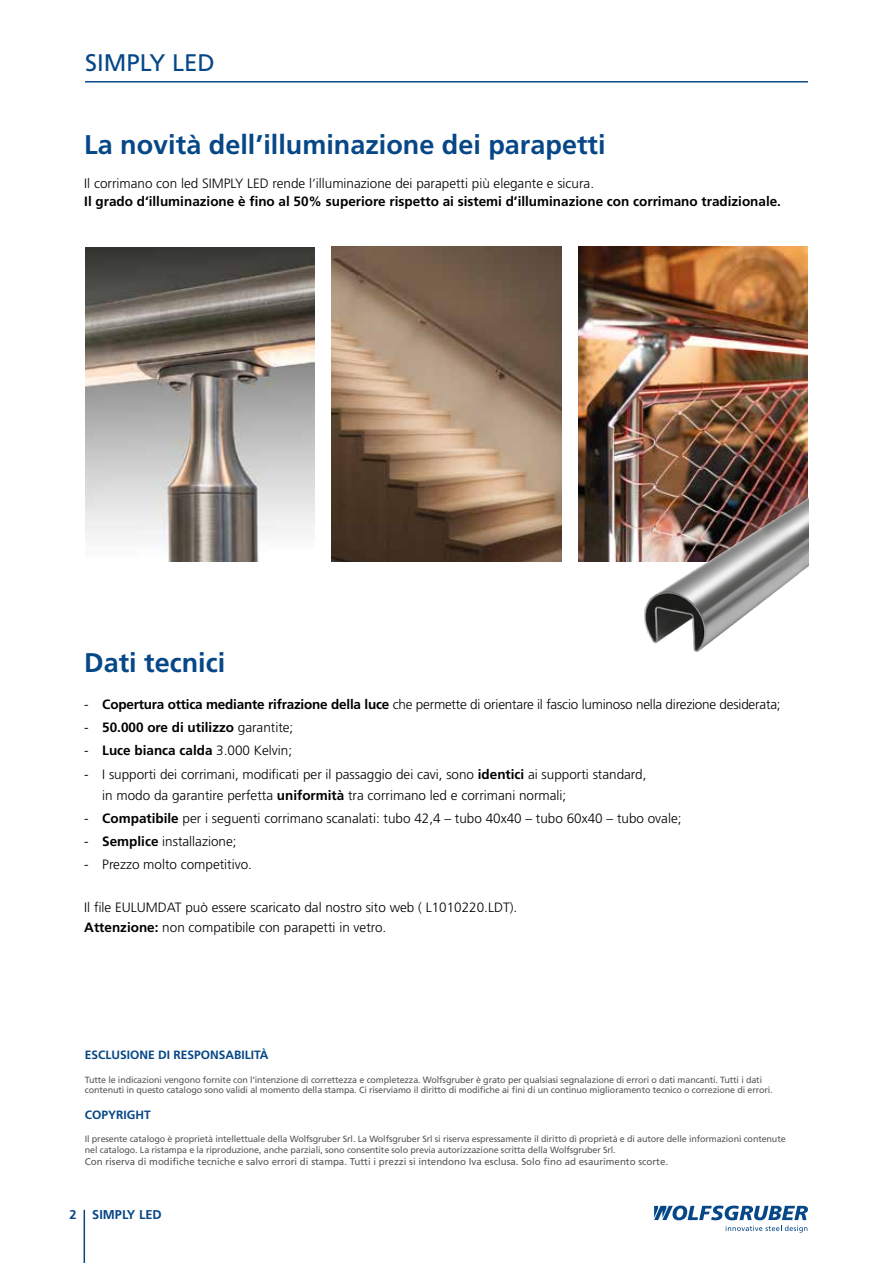
<style>
.page{position:relative;width:893px;height:1263px;background:#fff}
.page>*{position:absolute;margin:0;border:0;box-sizing:border-box;transform-origin:0 0}
.t1{font:700 27px "Frutiger LT Pro";color:#064787}
.t2{font:24px "Frutiger LT Std";color:#064787}
.t3{font:300 13.5px/21px "Frutiger LT Pro";color:#000}
.t4{font:700 13.5px "Frutiger LT Std";color:#000}
.t5{font:700 12.75px "Frutiger LT Pro";color:#064787}
.t6{font:700 12.75px "Frutiger LT Std";color:#064787}
.t7{font:700 12px "Frutiger LT Std";color:#064787}
.t8{font:9.75px "Frutiger LT Std";color:#575756}
.t9{font:9px/10.8px "Frutiger LT Std";letter-spacing:-.015em;color:#575756}
.s1{font-family:"Frutiger LT Std";font-weight:700}
.s2{font-family:"Frutiger LT Pro";font-weight:300}
</style>
<div class="page">
<svg style="left:654px;top:1205px;width:154px;height:27px"></svg>
<hr style="left:84px;top:1210px;width:1px;height:53px;background:#064787">
<hr style="left:85px;top:81px;width:723px;height:2px;background:#064787">
<img style="left:85px;top:247px;width:230px;height:314px">
<img style="left:332px;top:247px;width:229px;height:314px">
<img style="left:578px;top:247px;width:230px;height:314px">
<img style="left:644px;top:471px;width:164px;height:181px">
<h2 class="t2" style="left:85px;top:49px;width:131px">SIMPLY LED</h2>
<h1 class="t1" style="left:84px;top:128px;width:523px">La novità dell’illuminazione dei parapetti</h1>
<p class="t3" style="left:84px;top:173px;width:511px">Il corrimano con led SIMPLY LED rende l‘illuminazione dei parapetti più elegante e sicura.</p>
<p class="t4" style="left:84px;top:193px;width:698px">Il grado d‘illuminazione è fino al 50% superiore rispetto ai sistemi d’illuminazione con corrimano tradizionale.</p>
<h1 class="t1" style="left:84px;top:646px;width:143px">Dati tecnici</h1>
<p class="t3" style="left:84px;top:694px;width:698px">- <span class="s1">Copertura ottica mediante rifrazione della luce</span> che permette di orientare il fascio luminoso nella direzione desiderata;</p>
<p class="t4" style="left:84px;top:720px;width:211px"><span class="s2">-</span> 50.000 ore di utilizzo <span class="s2">garantite;</span></p>
<p class="t4" style="left:84px;top:743px;width:209px"><span class="s2">-</span> Luce bianca calda <span class="s2">3.000 Kelvin;</span></p>
<p class="t3" style="left:102px;top:763px;width:546px;text-indent:-18px">- I supporti dei corrimani, modificati per il passaggio dei cavi, sono <span class="s1">identici</span> ai supporti standard, in modo da garantire perfetta <span class="s1">uniformità</span> tra corrimano led e corrimani normali;</p>
<p class="t3" style="left:84px;top:808px;width:599px">- <span class="s1">Compatibile</span> per i seguenti corrimano scanalati: tubo 42,4 – tubo 40x40 – tubo 60x40 – tubo ovale;</p>
<p class="t3" style="left:84px;top:831px;width:154px">- <span class="s1">Semplice</span> installazione;</p>
<p class="t3" style="left:84px;top:854px;width:169px">- Prezzo molto competitivo.</p>
<p class="t3" style="left:84px;top:897px;width:434px;line-height:20.1px">Il file EULUMDAT può essere scaricato dal nostro sito web ( L1010220.LDT).<br><span class="s1">Attenzione:</span> non compatibile con parapetti in vetro.</p>
<p class="t7" style="left:85px;top:1048px;width:185px">ESCLUSIONE DI RESPONSABILITÀ</p>
<p class="t9" style="left:85px;top:1074px;width:689px">Tutte le indicazioni vengono fornite con l‘intenzione di correttezza e completezza. Wolfsgruber è grato per qualsiasi segnalazione di errori o dati mancanti. Tutti i dati contenuti in questo catalogo sono validi al momento della stampa. Ci riserviamo il diritto di modifiche ai fini di un continuo miglioramento tecnico o correzione di errori.</p>
<p class="t7" style="left:85px;top:1107px;width:68px">COPYRIGHT</p>
<p class="t9" style="left:85px;top:1134px;width:702px">Il presente catalogo è proprietà intellettuale della Wolfsgruber Srl. La Wolfsgruber Srl si riserva espressamente il diritto di proprietà e di autore delle informazioni contenute nel catalogo. La ristampa e la riproduzione, anche parziali, sono consentite solo previa autorizzazione scritta della Wolfsgruber Srl.</p>
<p class="t8" style="left:85px;top:1155px;width:585px">Con riserva di modifiche tecniche e salvo errori di stampa. Tutti i prezzi si intendono Iva esclusa. Solo fino ad esaurimento scorte.</p>
<p class="t6" style="left:70px;top:1207px;width:9px">2</p>
<p class="t5" style="left:92px;top:1207px;width:71px">SIMPLY LED</p>
</div>
